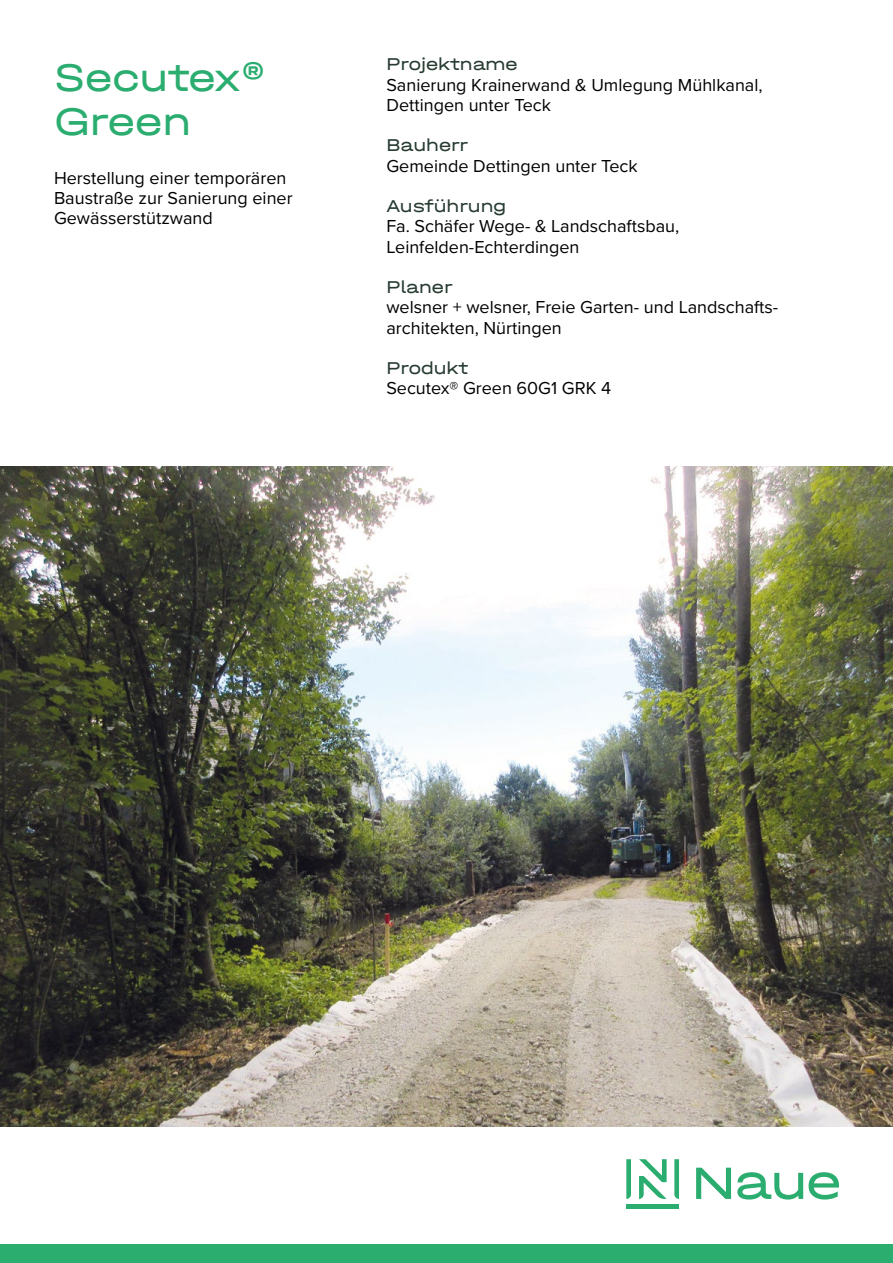
<style>
.page{position:relative;width:893px;height:1263px;background:#fff}
.page>*{position:absolute;margin:0;border:0;box-sizing:border-box;transform-origin:0 0}
.t1{font:40.5px/44.5px "Halvar Breit";color:#2bad70}
.t2{font:18px/20.2px "Proxima Nova";color:#000}
.t3{font:18px "Halvar Breit";color:#283c32}
</style>
<div class="page">
<div style="left:626px;top:1204px;width:53px;height:5px;background:#2bad70"></div>
<svg style="left:626px;top:1159px;width:5px;height:40px"></svg>
<svg style="left:674px;top:1159px;width:5px;height:40px"></svg>
<svg style="left:639px;top:1159px;width:28px;height:40px"></svg>
<svg style="left:737px;top:1172px;width:66px;height:27px"></svg>
<svg style="left:809px;top:1172px;width:30px;height:27px"></svg>
<svg style="left:696px;top:1168px;width:35px;height:31px"></svg>
<div style="left:0;top:1245px;width:893px;height:18px;background:#2bad70"></div>
<img style="left:0;top:466px;width:893px;height:661px">
<h1 class="t1" style="left:54px;top:54px;width:213px">Secutex®<br>Green</h1>
<p class="t2" style="left:54px;top:167px;width:240px">Herstellung einer temporären<br>Baustraße zur Sanierung einer<br>Gewässerstützwand</p>
<p class="t3" style="left:386px;top:53px;width:133px">Projektname</p>
<p class="t2" style="left:386px;top:74px;width:378px">Sanierung Krainerwand &amp; Umlegung Mühlkanal,<br>Dettingen unter Teck</p>
<p class="t3" style="left:386px;top:134px;width:83px">Bauherr</p>
<p class="t2" style="left:386px;top:155px;width:253px">Gemeinde Dettingen unter Teck</p>
<p class="t3" style="left:386px;top:195px;width:121px">Ausführung</p>
<p class="t2" style="left:386px;top:215px;width:294px">Fa. Schäfer Wege- &amp; Landschaftsbau,<br>Leinfelden-Echterdingen</p>
<p class="t3" style="left:386px;top:276px;width:68px">Planer</p>
<p class="t2" style="left:386px;top:296px;width:393px">welsner + welsner, Freie Garten- und Landschafts&shy;architekten, Nürtingen</p>
<p class="t3" style="left:386px;top:357px;width:83px">Produkt</p>
<p class="t2" style="left:386px;top:377px;width:226px">Secutex® Green 60G1 GRK 4</p>
</div>
